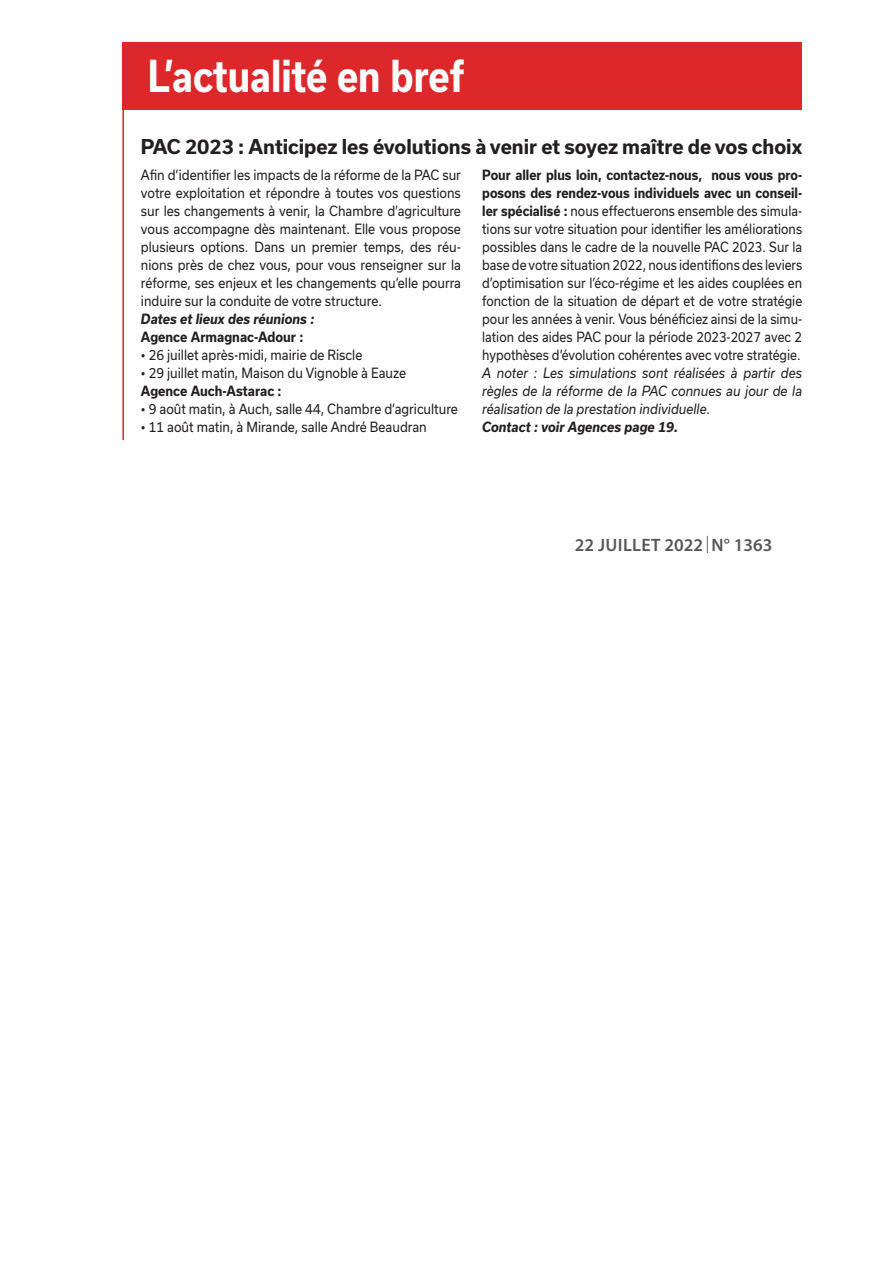
<style>
.page{position:relative;width:893px;height:1263px;background:#fff}
.page>*{position:absolute;margin:0;border:0;box-sizing:border-box;transform-origin:0 0}
.t1{font:700 42px "Usual";color:#fff;scale:.85 1}
.t2{font:700 19.5px "Usual";color:#231f20}
.t3{font:600 18px "Myriad Pro";color:#57585a}
.t4{font:13.5px/18px "Usual";color:#231f20;text-align:justify;scale:.89 1}
.t5{font:13.5px/18px "Usual";color:#231f20;text-align:justify;scale:.91 1}
.t6{font:italic 13.5px/18px "Usual";color:#231f20;text-align:justify;scale:.91 1}
.t7{font:italic 700 13.5px "Usual";color:#231f20;scale:.91 1}
.t8{font:700 13.5px "Usual";color:#231f20;scale:.91 1}
.s1{font-weight:700}
</style>
<div class="page">
<div style="left:122px;top:43px;width:680px;height:67px;background:#dd282b"></div>
<hr style="left:122px;top:43px;width:2px;height:397px;background:#dd282b">
<svg style="left:707px;top:536px;width:1px;height:17px"></svg>
<h1 class="t1" style="left:148px;top:52px;width:374px">L’actualité en bref</h1>
<h2 class="t2" style="left:141px;top:135px;width:663px">PAC 2023 : Anticipez les évolutions à venir et soyez maître de vos choix</h2>
<p class="t5" style="left:141px;top:166px;width:353px">Afin d’identifier les impacts de la réforme de la PAC sur votre exploitation et répondre à toutes vos questions sur les changements à venir, la Chambre d’agriculture vous accompagne dès maintenant. Elle vous propose plusieurs options. Dans un premier temps, des réu&shy;nions près de chez vous, pour vous renseigner sur la réforme, ses enjeux et les changements qu’elle pourra induire sur la conduite de votre structure.</p>
<p class="t7" style="left:141px;top:311px;width:192px">Dates et lieux des réunions :</p>
<p class="t8" style="left:141px;top:329px;width:180px">Agence Armagnac-Adour :</p>
<p class="t5" style="left:141px;top:346px;width:245px">• 26 juillet après-midi, mairie de Riscle</p>
<p class="t5" style="left:141px;top:364px;width:293px">• 29 juillet matin, Maison du Vignoble à Eauze</p>
<p class="t8" style="left:141px;top:383px;width:156px">Agence Auch-Astarac :</p>
<p class="t5" style="left:141px;top:400px;width:350px">• 9 août matin, à Auch, salle 44, Chambre d’agriculture</p>
<p class="t5" style="left:141px;top:418px;width:316px">• 11 août matin, à Mirande, salle André Beaudran</p>
<p class="t4" style="left:482px;top:166px;width:361px"><span class="s1">Pour aller plus loin, contactez-nous, nous vous pro&shy;posons des rendez-vous individuels avec un conseil&shy;ler spécialisé :</span> nous effectuerons ensemble des simula&shy;tions sur votre situation pour identifier les améliorations possibles dans le cadre de la nouvelle PAC 2023. Sur la base de votre situation 2022, nous identifions des leviers d’optimisation sur l’éco-régime et les aides couplées en fonction de la situation de départ et de votre stratégie pour les années à venir. Vous bénéficiez ainsi de la simu&shy;lation des aides PAC pour la période 2023-2027 avec 2 hypothèses d’évolution cohérentes avec votre stratégie.</p>
<p class="t6" style="left:482px;top:364px;width:353px">A noter : Les simulations sont réalisées à partir des règles de la réforme de la PAC connues au jour de la réalisation de la prestation individuelle.</p>
<p class="t7" style="left:482px;top:419px;width:217px">Contact : voir Agences page 19.</p>
<h3 class="t3" style="left:575px;top:533px;width:199px">22 JUILLET 2022 N° 1363</h3>
</div>
